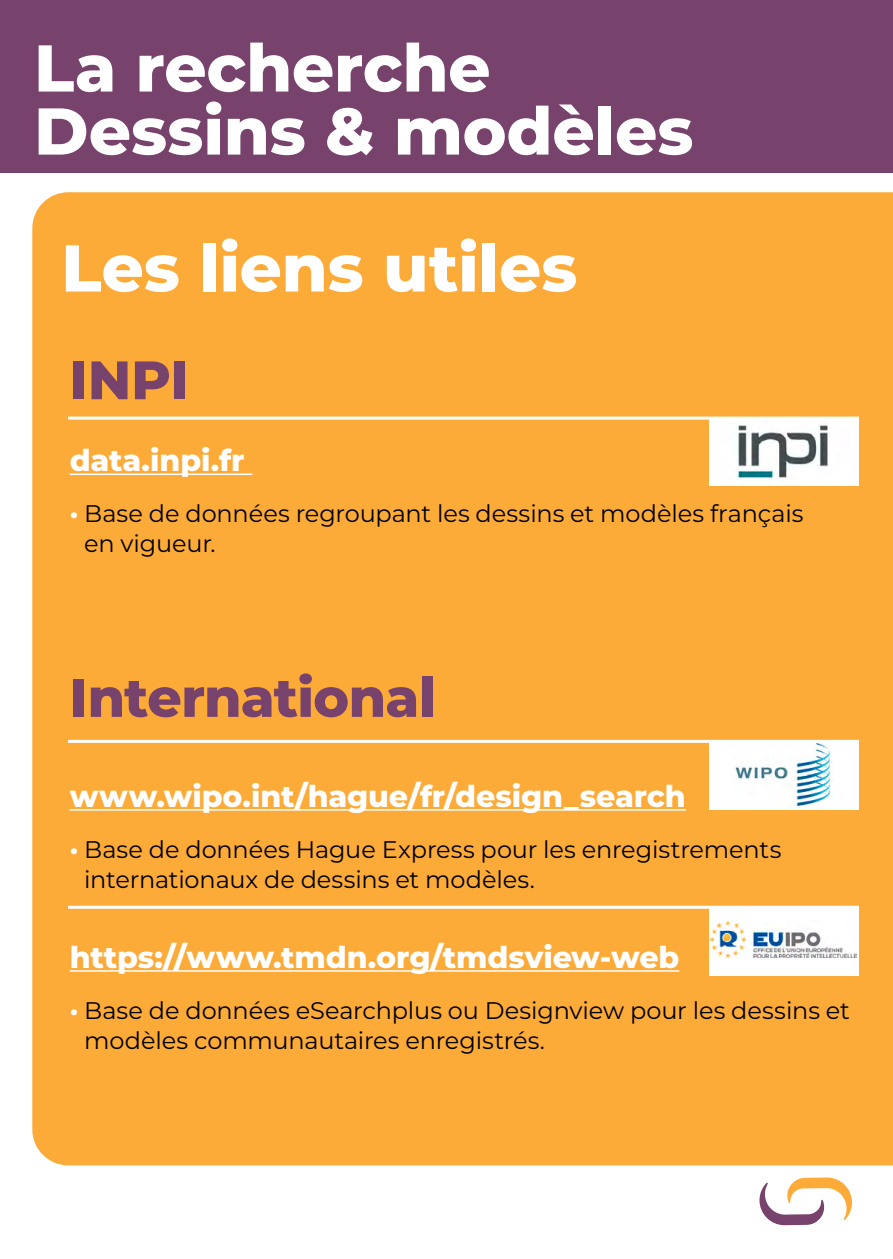
<style>
.page{position:relative;width:893px;height:1259px;background:#fff}
.page>*{position:absolute;margin:0;border:0;box-sizing:border-box;transform-origin:0 0}
.t1{font:800 66px/63px "Montserrat";color:#fff}
.t2{font:800 54px "Montserrat";letter-spacing:-.015em;color:#77426c}
.t3{font:800 30px "Montserrat";letter-spacing:-.005em;color:#fff}
.t4{font:24px/30px "Montserrat";letter-spacing:-.005em;color:#000}
.s1{font-weight:700;color:#fff}
</style>
<div class="page">
<div style="left:0;top:0;width:893px;height:173px;background:#77426c"></div>
<div style="left:32px;top:192px;width:861px;height:973px;background:#fcaa38"></div>
<hr style="left:70px;top:473px;width:182px;height:2px;background:#fff">
<hr style="left:70px;top:809px;width:616px;height:1px;background:#fff">
<hr style="left:70px;top:970px;width:609px;height:1px;background:#fff">
<div style="left:709px;top:417px;width:150px;height:68px;background:#fff"></div>
<img style="left:736px;top:425px;width:93px;height:56px">
<hr style="left:68px;top:416px;width:791px;height:3px;background:#fff">
<div style="left:709px;top:907px;width:150px;height:68px;background:#fff"></div>
<img style="left:709px;top:920px;width:148px;height:37px">
<hr style="left:68px;top:905px;width:791px;height:3px;background:#fff">
<div style="left:709px;top:741px;width:150px;height:68px;background:#fff"></div>
<img style="left:735px;top:743px;width:97px;height:64px">
<hr style="left:68px;top:740px;width:791px;height:3px;background:#fff">
<svg style="left:759px;top:1177px;width:93px;height:48px"></svg>
<h1 class="t1" style="left:34px;top:33px;width:661px">La recherche<br>Dessins &amp; modèles</h1>
<h1 class="t1" style="left:61px;top:233px;width:518px">Les liens utiles</h1>
<h2 class="t2" style="left:70px;top:340px;width:120px">INPI</h2>
<p class="t3" style="left:70px;top:438px;width:176px">data.inpi.fr</p>
<p class="t4" style="left:84px;top:498px;width:721px;text-indent:-14px"><span class="s1">•</span> Base de données regroupant les dessins et modèles français en vigueur.</p>
<h2 class="t2" style="left:70px;top:658px;width:367px">International</h2>
<p class="t3" style="left:70px;top:774px;width:618px">www.wipo.int/hague/fr/design_search</p>
<p class="t4" style="left:84px;top:833px;width:699px;text-indent:-14px"><span class="s1">•</span> Base de données Hague Express pour les enregistrements internationaux de dessins et modèles.</p>
<p class="t3" style="left:70px;top:935px;width:611px">https://www.tmdn.org/tmdsview-web</p>
<p class="t4" style="left:84px;top:994px;width:767px;text-indent:-14px"><span class="s1">•</span> Base de données eSearchplus ou Designview pour les dessins et modèles communautaires enregistrés.</p>
</div>
